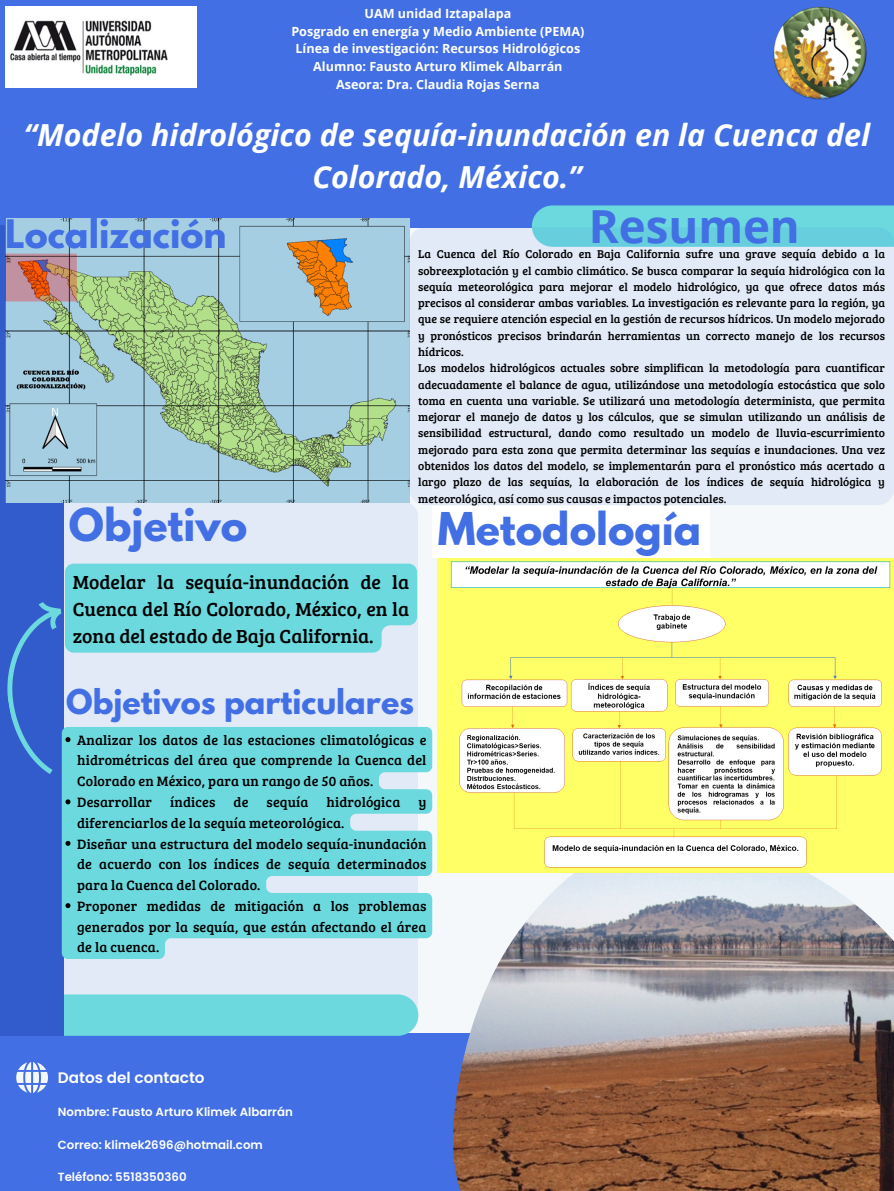
<style>
.page{position:relative;width:894px;height:1191px;background:#fff}
.page>*{position:absolute;margin:0;border:0;box-sizing:border-box;transform-origin:0 0}
.t1{font:700 45.53px "Open Sans";color:#426fe4}
.t2{font:700 40.04px "League Spartan";color:#426fe4}
.t3{font:700 34.79px "League Spartan";color:#426fe4}
.t4{font:italic 700 30.34px/42.3px "Open Sans";color:#fff;text-align:center}
.t5{font:700 30.24px "League Spartan";color:#426fe4}
.t6{font:19.53px/27.3px "Bree Serif";color:#000;text-align:justify}
.t7{font:600 15.26px "Poppins";color:#fff}
.t8{font:14px/20.8px "Bree Serif";letter-spacing:.01em;color:#000;text-align:justify}
.t9{font:700 12.6px "Open Sans";color:#fff}
.t10{font:600 11.76px "Poppins";color:#fff}
.t11{font:11.69px/16.3px "Bree Serif";color:#000;text-align:justify}
</style>
<div class="page">
<div style="left:64px;top:503px;width:354px;height:491px;background:#e2eaf7"></div>
<div style="left:0;top:0;width:893px;height:227px;background:#426fe4"></div>
<div style="left:531px;top:205px;width:362px;height:22px;background:#6bd9dd"></div>
<div style="left:0;top:1033px;width:890px;height:157px;background:#426fe4"></div>
<div style="left:64px;top:994px;width:354px;height:41px;background:#6bd9dd"></div>
<img style="left:450px;top:873px;width:443px;height:317px">
<svg style="left:16px;top:1062px;width:32px;height:31px"></svg>
<div style="left:0;top:225px;width:64px;height:810px;background:#325ccb"></div>
<img style="left:5px;top:218px;width:404px;height:285px">
<img style="left:6px;top:6px;width:190px;height:82px">
<svg style="left:409px;top:227px;width:484px;height:278px;background:#d9e7f5"></svg>
<img style="left:773px;top:6px;width:93px;height:94px">
<img style="left:437px;top:558px;width:456px;height:315px">
<svg style="left:62px;top:727px;width:370px;height:232px;background:#7ddbe1"></svg>
<svg style="left:7px;top:563px;width:410px;height:216px;background:#88cee2"></svg>
<svg style="left:65px;top:799px;width:5px;height:5px"></svg>
<svg style="left:65px;top:840px;width:5px;height:5px"></svg>
<svg style="left:65px;top:903px;width:5px;height:5px"></svg>
<p class="t9" style="left:364px;top:5px;width:148px">UAM unidad Iztapalapa</p>
<p class="t9" style="left:291px;top:22px;width:294px">Posgrado en energía y Medio Ambiente (PEMA)</p>
<p class="t9" style="left:295px;top:40px;width:286px">Línea de investigación: Recursos Hidrológicos</p>
<p class="t9" style="left:313px;top:58px;width:251px">Alumno: Fausto Arturo Klimek Albarrán</p>
<p class="t9" style="left:336px;top:75px;width:205px">Aseora: Dra. Claudia Rojas Serna</p>
<p class="t4" style="left:24px;top:113px;width:847px">“Modelo hidrológico de sequía-inundación en la Cuenca del<br>Colorado, México.”</p>
<p class="t3" style="left:5px;top:217px;width:223px">Localización</p>
<p class="t2" style="left:69px;top:505px;width:180px">Objetivo</p>
<p class="t6" style="left:73px;top:567px;width:337px">Modelar la sequía-inundación de la Cuenca del Río Colorado, México, en la zona del estado de Baja California.</p>
<p class="t1" style="left:588px;top:194px;width:212px">Resumen</p>
<p class="t11" style="left:418px;top:245px;width:468px">La Cuenca del Río Colorado en Baja California sufre una grave sequía debido a la sobreexplotación y el cambio climático. Se busca comparar la sequía hidrológica con la sequía meteorológica para mejorar el modelo hidrológico, ya que ofrece datos más precisos al considerar ambas variables. La investigación es relevante para la región, ya que se requiere atención especial en la gestión de recursos hídricos. Un modelo mejorado y pronósticos precisos brindarán herramientas un correcto manejo de los recursos hídricos.</p>
<p class="t11" style="left:418px;top:359px;width:468px">Los modelos hidrológicos actuales sobre simplifican la metodología para cuantificar adecuadamente el balance de agua, utilizándose una metodología estocástica que solo toma en cuenta una variable. Se utilizará una metodología determinista, que permita mejorar el manejo de datos y los cálculos, que se simulan utilizando un análisis de sensibilidad estructural, dando como resultado un modelo de lluvia-escurrimiento mejorado para esta zona que permita determinar las sequías e inundaciones. Una vez obtenidos los datos del modelo, se implementarán para el pronóstico más acertado a largo plazo de las sequías, la elaboración de los índices de sequía hidrológica y meteorológica, así como sus causas e impactos potenciales.</p>
<p class="t2" style="left:437px;top:509px;width:265px">Metodología</p>
<p class="t5" style="left:66px;top:686px;width:349px">Objetivos particulares</p>
<p class="t8" style="left:77px;top:728px;width:350px">Analizar los datos de las estaciones climatológicas e hidrométricas del área que comprende la Cuenca del Colorado en México, para un rango de 50 años.</p>
<p class="t8" style="left:77px;top:791px;width:76px">Desarrollar</p>
<p class="t8" style="left:170px;top:791px;width:47px">índices</p>
<p class="t8" style="left:233px;top:791px;width:16px">de</p>
<p class="t8" style="left:266px;top:791px;width:43px">sequía</p>
<p class="t8" style="left:326px;top:791px;width:75px">hidrológica</p>
<p class="t8" style="left:418px;top:791px;width:10px">y</p>
<p class="t8" style="left:77px;top:811px;width:268px">diferenciarlos de la sequía meteorológica.</p>
<p class="t8" style="left:77px;top:832px;width:350px">Diseñar una estructura del modelo sequía-inundación de acuerdo con los índices de sequía determinados para la Cuenca del Colorado.</p>
<p class="t8" style="left:77px;top:894px;width:350px">Proponer medidas de mitigación a los problemas generados por la sequía, que están afectando el área de la cuenca.</p>
<p class="t7" style="left:58px;top:1066px;width:148px">Datos del contacto</p>
<p class="t10" style="left:58px;top:1103px;width:236px">Nombre: Fausto Arturo Klimek Albarrán</p>
<p class="t10" style="left:58px;top:1136px;width:206px">Correo: klimek2696@hotmail.com</p>
<p class="t10" style="left:58px;top:1168px;width:130px">Teléfono: 5518350360</p>
</div>
